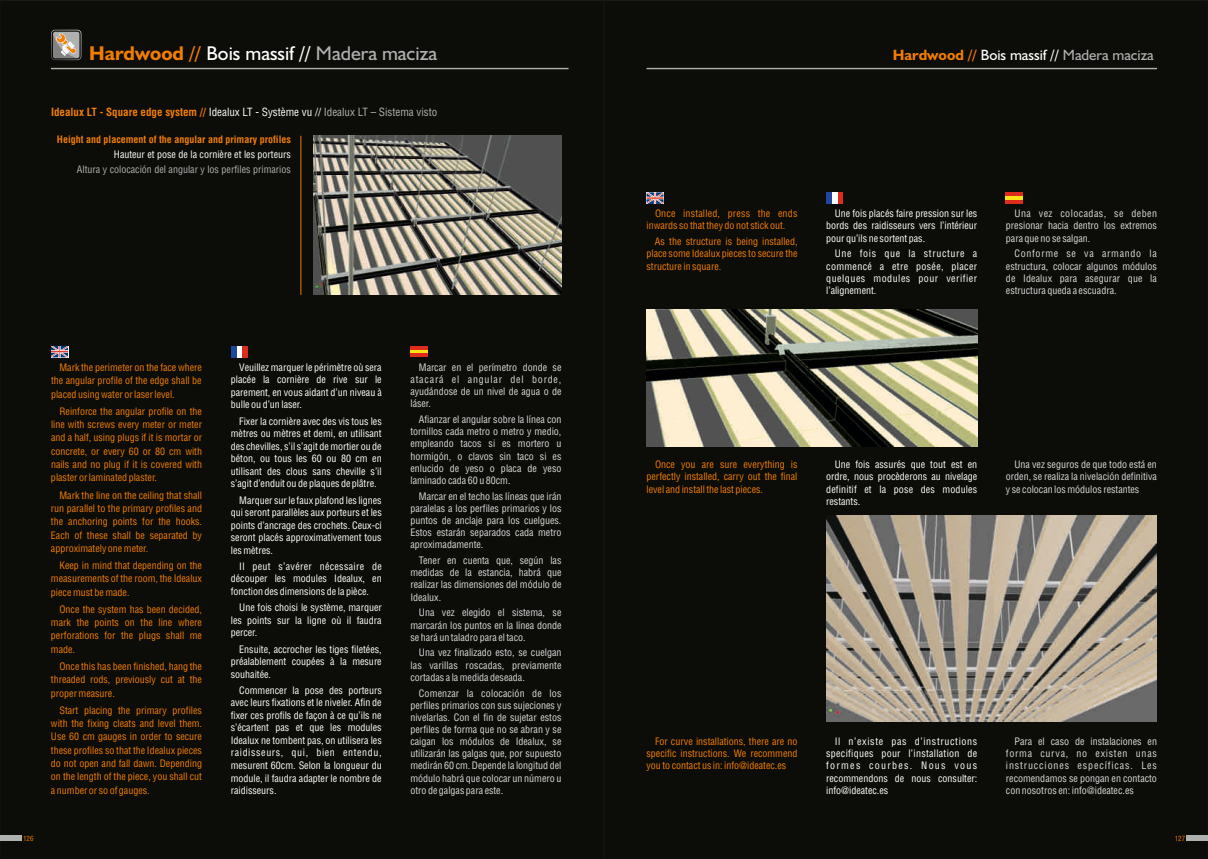
<style>
.page{position:relative;width:1208px;height:859px;background:#fff}
.page>*{position:absolute;margin:0;border:0;box-sizing:border-box;transform-origin:0 0}
.t1{font:20px "Humanist 521 BT";color:#fff}
.t2{font:15px "Humanist 521 BT";color:#fff}
.t3{font:11px "Switzerland Condensed";color:#f27e00}
.t4{font:10px/12.5px "Switzerland Condensed";color:#fff;text-align:justify}
.t5{font:10px/12.1px "Switzerland Condensed";color:#d9d9da;text-align:justify}
.t6{font:10px/13.4px "Switzerland Condensed";color:#f27e00;text-align:justify}
.t7{font:10px "Switzerland Condensed";color:#afb0b0}
.t8{font:7px "Switzerland Condensed";color:#f27e00}
.s1{font-weight:700;color:#f27e00}
.s2{color:#afb0b0}
.s3{color:#fff}
</style>
<div class="page">
<div style="left:603px;top:0;width:605px;height:859px;background:#0c0c08;border:1px solid #151616"></div>
<div style="left:0;top:0;width:604px;height:859px;background:#0c0c08;border:1px solid #151616"></div>
<div style="left:1186px;top:835px;width:22px;height:5px;background:#afb0b0"></div>
<div style="left:0;top:835px;width:22px;height:5px;background:#afb0b0"></div>
<hr style="left:51px;top:68px;width:517px;height:1px;background:#afb0b0">
<svg style="left:51px;top:30px;width:30px;height:30px"></svg>
<hr style="left:646px;top:68px;width:511px;height:1px;background:#afb0b0">
<img style="left:826px;top:516px;width:331px;height:205px">
<img style="left:646px;top:309px;width:331px;height:137px">
<img style="left:313px;top:136px;width:248px;height:159px">
<hr style="left:300px;top:136px;width:1px;height:159px;background:#f27e00">
<hr style="left:1006px;top:192px;width:17px;height:4px;background:#dd2b1c">
<hr style="left:1006px;top:196px;width:17px;height:4px;background:#fbe116">
<hr style="left:1006px;top:200px;width:17px;height:4px;background:#dd2b1c">
<svg style="left:646px;top:192px;width:17px;height:12px"></svg>
<div style="left:837px;top:192px;width:6px;height:12px;background:#dd2b1c"></div>
<div style="left:832px;top:192px;width:5px;height:12px;background:#fff"></div>
<div style="left:826px;top:192px;width:6px;height:12px;background:#1e46a1"></div>
<hr style="left:410px;top:346px;width:17px;height:4px;background:#dd2b1c">
<svg style="left:410px;top:350px;width:17px;height:4px"></svg>
<hr style="left:410px;top:354px;width:17px;height:3px;background:#dd2b1c">
<svg style="left:51px;top:346px;width:17px;height:11px"></svg>
<div style="left:242px;top:346px;width:6px;height:11px;background:#dd2b1c"></div>
<div style="left:236px;top:346px;width:6px;height:11px;background:#fff"></div>
<div style="left:231px;top:346px;width:5px;height:11px;background:#1e46a1"></div>
<h1 class="t1" style="left:89px;top:45px;width:349px"><span class="s1">Hardwood //</span> Bois massif // <span class="s2">Madera maciza</span></h1>
<h2 class="t2" style="left:892px;top:49px;width:262px"><span class="s1">Hardwood //</span> Bois massif // <span class="s2">Madera maciza</span></h2>
<p class="t3" style="left:51px;top:105px;width:388px">Idealux LT - Square edge system // <span class="s3">Idealux LT - Système vu //</span> <span class="s2">Idealux LT – Sistema visto</span></p>
<p class="t6" style="left:57px;top:134px;width:235px">Height and placement of the angular and primary profiles</p>
<p class="t4" style="left:114px;top:149px;width:178px">Hauteur et pose de la cornière et les porteurs</p>
<p class="t7" style="left:77px;top:163px;width:215px">Altura y colocación del angular y los perfiles primarios</p>
<p class="t6" style="left:51px;top:362px;width:152px;text-indent:9px">Mark the perimeter on the face where the angular profile of the edge shall be placed using water or laser level.</p>
<p class="t6" style="left:51px;top:405px;width:153px;text-indent:9px">Reinforce the angular profile on the line with screws every meter or meter and a half, using plugs if it is mortar or concrete, or every 60 or 80 cm with nails and no plug if it is covered with plaster or laminated plaster.</p>
<p class="t6" style="left:51px;top:489px;width:153px;text-indent:9px">Mark the line on the ceiling that shall run parallel to the primary profiles and the anchoring points for the hooks.<br>Each of these shall be separated by approximately one meter.</p>
<p class="t6" style="left:51px;top:560px;width:153px;text-indent:9px">Keep in mind that depending on the measurements of the room, the Idealux piece must be made.</p>
<p class="t6" style="left:51px;top:604px;width:152px;text-indent:9px">Once the system has been decided, mark the points on the line where perforations for the plugs shall me made.</p>
<p class="t6" style="left:51px;top:661px;width:152px;text-indent:9px">Once this has been finished, hang the threaded rods, previously cut at the proper measure.</p>
<p class="t6" style="left:51px;top:704px;width:153px;text-indent:9px">Start placing the primary profiles with the fixing cleats and level them.<br>Use 60 cm gauges in order to secure these profiles so that the Idealux pieces do not open and fall dawn. Depending on the length of the piece, you shall cut a number or so of gauges.</p>
<p class="t4" style="left:231px;top:362px;width:152px;text-indent:9px">Veuillez marquer le périmètre où sera placée la cornière de rive sur le parement, en vous aidant d'un niveau à bulle ou d'un laser.</p>
<p class="t4" style="left:231px;top:416px;width:152px;text-indent:9px">Fixer la cornière avec des vis tous les mètres ou mètres et demi, en utilisant des chevilles, s'il s'agit de mortier ou de béton, ou tous les 60 ou 80 cm en utilisant des clous sans cheville s'il s'agit d'enduit ou de plaques de plâtre.</p>
<p class="t4" style="left:231px;top:495px;width:152px;text-indent:9px">Marquer sur le faux plafond les lignes qui seront parallèles aux porteurs et les points d'ancrage des crochets. Ceux-ci seront placés approximativement tous les mètres.</p>
<p class="t4" style="left:231px;top:561px;width:152px;text-indent:9px">Il peut s'avérer nécessaire de découper les modules Idealux, en fonction des dimensions de la pièce.</p>
<p class="t4" style="left:231px;top:602px;width:152px;text-indent:9px">Une fois choisi le système, marquer les points sur la ligne où il faudra percer.</p>
<p class="t4" style="left:231px;top:644px;width:152px;text-indent:9px">Ensuite, accrocher les tiges filetées, préalablement coupées à la mesure souhaitée.</p>
<p class="t4" style="left:231px;top:685px;width:152px;text-indent:9px">Commencer la pose des porteurs avec leurs fixations et le niveler. Afin de fixer ces profils de façon à ce qu'ils ne s'écartent pas et que les modules Idealux ne tombent pas, on utilisera les raidisseurs, qui, bien entendu, mesurent 60cm. Selon la longueur du module, il faudra adapter le nombre de raidisseurs.</p>
<p class="t5" style="left:410px;top:362px;width:153px;text-indent:9px">Marcar en el perímetro donde se atacará el angular del borde, ayudándose de un nivel de agua o de láser.</p>
<p class="t5" style="left:410px;top:415px;width:153px;text-indent:9px">Afianzar el angular sobre la línea con tornillos cada metro o metro y medio, empleando tacos si es mortero u hormigón, o clavos sin taco si es enlucido de yeso o placa de yeso laminado cada 60 u 80cm.</p>
<p class="t5" style="left:410px;top:491px;width:153px;text-indent:9px">Marcar en el techo las líneas que irán paralelas a los perfiles primarios y los puntos de anclaje para los cuelgues.<br>Estos estarán separados cada metro aproximadamente.</p>
<p class="t5" style="left:410px;top:556px;width:153px;text-indent:9px">Tener en cuenta que, según las medidas de la estancia, habrá que realizar las dimensiones del módulo de Idealux.</p>
<p class="t5" style="left:410px;top:608px;width:153px;text-indent:9px">Una vez elegido el sistema, se marcarán los puntos en la línea donde se hará un taladro para el taco.</p>
<p class="t5" style="left:410px;top:648px;width:153px;text-indent:9px">Una vez finalizado esto, se cuelgan las varillas roscadas, previamente cortadas a la medida deseada.</p>
<p class="t5" style="left:410px;top:688px;width:153px;text-indent:9px">Comenzar la colocación de los perfiles primarios con sus sujeciones y nivelarlas. Con el fin de sujetar estos perfiles de forma que no se abran y se caigan los módulos de Idealux, se utilizarán las galgas que, por supuesto medirán 60 cm. Depende la longitud del módulo habrá que colocar un número u otro de galgas para este.</p>
<p class="t6" style="left:646px;top:209px;width:152px;line-height:12.2px;text-indent:9px">Once installed, press the ends inwards so that they do not stick out.</p>
<p class="t6" style="left:646px;top:237px;width:153px;line-height:12.2px;text-indent:9px">As the structure is being installed, place some Idealux pieces to secure the structure in square.</p>
<p class="t4" style="left:826px;top:209px;width:153px;line-height:12.2px;text-indent:9px">Une fois placés faire pression sur les bords des raidisseurs vers l'intérieur pour qu'ils ne sortent pas.</p>
<p class="t4" style="left:826px;top:249px;width:153px;line-height:12.2px;text-indent:9px">Une fois que la structure a commencé a etre posée, placer quelques modules pour verifier l'alignement.</p>
<p class="t5" style="left:1006px;top:209px;width:153px;text-indent:9px">Una vez colocadas, se deben presionar hacia dentro los extremos para que no se salgan.</p>
<p class="t5" style="left:1006px;top:249px;width:153px;text-indent:9px">Conforme se va armando la estructura, colocar algunos módulos de Idealux para asegurar que la estructura queda a escuadra.</p>
<p class="t6" style="left:646px;top:460px;width:153px;line-height:12.1px;text-indent:9px">Once you are sure everything is perfectly installed, carry out the final level and install the last pieces.</p>
<p class="t4" style="left:826px;top:460px;width:153px;line-height:12.1px;text-indent:9px">Une fois assurés que tout est en ordre, nous procèderons au nivelage definitif et la pose des modules restants.</p>
<p class="t5" style="left:1006px;top:460px;width:153px;text-indent:9px">Una vez seguros de que todo está en orden, se realiza la nivelación definitiva y se colocan los módulos restantes</p>
<p class="t6" style="left:646px;top:737px;width:153px;line-height:12.2px;text-indent:9px">For curve installations, there are no specific instructions. We recommend you to contact us in: info@ideatec.es</p>
<p class="t4" style="left:826px;top:737px;width:153px;line-height:12.2px;text-indent:9px">Il n'existe pas d'instructions specifiques pour l'installation de formes courbes. Nous vous recommendons de nous consulter: info@ideatec.es</p>
<p class="t5" style="left:1006px;top:737px;width:153px;text-indent:9px">Para el caso de instalaciones en forma curva, no existen unas instrucciones específicas. Les recomendamos se pongan en contacto con nosotros en: info@ideatec.es</p>
<p class="t8" style="left:23px;top:834px;width:12px">126</p>
<p class="t8" style="left:1174px;top:834px;width:12px">127</p>
</div>
